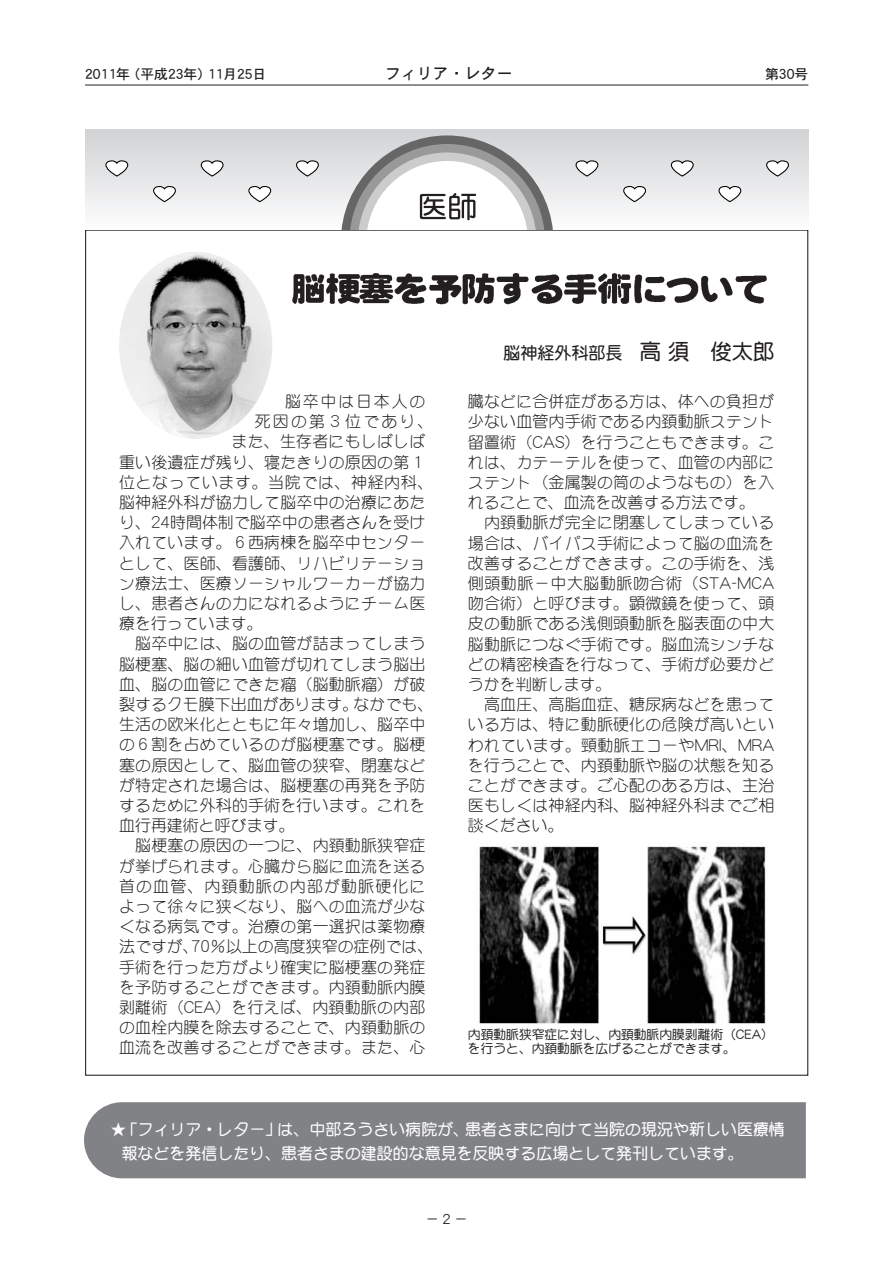
<style>
.page{position:relative;width:893px;height:1263px;background:#fff}
.page>*{position:absolute;margin:0;border:0;box-sizing:border-box;transform-origin:0 0}
.t1{font:16.95px "DF Maru Gothic Bd MP RKSJ H";color:#231f20}
.t2{font:15.9px "DF Maru Gothic Lt MP RKSJ H";letter-spacing:.01em;color:#231f20}
.t3{font:15.9px/23.9px "DF Maru Gothic Bd MP RKSJ H";color:#fff}
.t4{font:15.9px "DF Maru Gothic Lt MP RKSJ H";letter-spacing:.035em;color:#231f20}
.t5{font:15.9px "DF Maru Gothic Lt MP RKSJ H";letter-spacing:.04em;color:#231f20}
.t6{font:15.9px "DF Maru Gothic Lt MP RKSJ H";letter-spacing:.07em;color:#231f20}
.t7{font:15.9px "DF Maru Gothic Lt MP RKSJ H";letter-spacing:.13em;color:#231f20}
.t8{font:15.9px "DFHS Gothic W5 MP RKSJ H";color:#231f20}
.t9{font:15.9px "DF Maru Gothic Lt MP RKSJ H";letter-spacing:.115em;color:#231f20}
.t10{font:13.8px "DFHS Gothic W5 MP RKSJ H";color:#231f20}
.t11{font:13.8px "DF Maru Gothic Md MP RKSJ H";color:#231f20}
.t12{font:12.75px/13.8px "DF Maru Gothic Md MP RKSJ H";color:#231f20}
.s1{font-size:21.3px}
</style>
<div class="page">
<div style="left:84px;top:1102px;width:721px;height:76px;background:#808285"></div>
<hr style="left:85px;top:85px;width:723px;height:1px;background:#231f20">
<div style="left:86px;top:129px;width:722px;height:101px;background:linear-gradient(to bottom,#d0d1d4,#fdfdfd)"></div>
<svg style="left:105px;top:160px;width:24px;height:17px"></svg>
<svg style="left:152px;top:185px;width:24px;height:18px"></svg>
<svg style="left:200px;top:160px;width:24px;height:17px"></svg>
<svg style="left:248px;top:185px;width:24px;height:18px"></svg>
<svg style="left:295px;top:160px;width:24px;height:17px"></svg>
<svg style="left:765px;top:160px;width:24px;height:17px"></svg>
<svg style="left:718px;top:185px;width:23px;height:18px"></svg>
<svg style="left:670px;top:160px;width:24px;height:17px"></svg>
<svg style="left:622px;top:185px;width:24px;height:18px"></svg>
<svg style="left:575px;top:160px;width:24px;height:17px"></svg>
<svg style="left:341px;top:135px;width:212px;height:95px"></svg>
<img style="left:119px;top:252px;width:153px;height:187px;border-radius:50%">
<img style="left:292px;top:273px;width:66px;height:31px">
<img style="left:358px;top:273px;width:102px;height:32px">
<img style="left:460px;top:273px;width:102px;height:32px">
<img style="left:562px;top:273px;width:102px;height:31px">
<img style="left:664px;top:275px;width:103px;height:29px">
<img style="left:479px;top:846px;width:287px;height:178px">
<p class="t10" style="left:85px;top:67px;width:183px">2011年（平成23年）11月25日</p>
<p class="t8" style="left:385px;top:65px;width:129px">フィリア・レター</p>
<p class="t10" style="left:765px;top:67px;width:45px">第30号</p>
<p class="t9" style="left:285px;top:393px;width:142px">脳卒中は日本人の</p>
<p class="t7" style="left:255px;top:414px;width:180px">死因の第３位であり、</p>
<p class="t2" style="left:231px;top:434px;width:195px">また、生存者にもしばしば</p>
<p class="t2" style="left:119px;top:454px;width:308px">重い後遺症が残り、寝たきりの原因の第１</p>
<p class="t5" style="left:119px;top:474px;width:316px">位となっています。当院では、神経内科、</p>
<p class="t2" style="left:119px;top:494px;width:308px">脳神経外科が協力して脳卒中の治療にあた</p>
<p class="t2" style="left:119px;top:515px;width:308px">り、24時間体制で脳卒中の患者さんを受け</p>
<p class="t2" style="left:119px;top:535px;width:308px">入れています。６西病棟を脳卒中センター</p>
<p class="t2" style="left:119px;top:555px;width:308px">として、医師、看護師、リハビリテーショ</p>
<p class="t2" style="left:119px;top:575px;width:308px">ン療法士、医療ソーシャルワーカーが協力</p>
<p class="t2" style="left:119px;top:595px;width:308px">し、患者さんの力になれるようにチーム医</p>
<p class="t2" style="left:119px;top:616px;width:145px">療を行っています。</p>
<p class="t2" style="left:135px;top:636px;width:292px">脳卒中には、脳の血管が詰まってしまう</p>
<p class="t2" style="left:119px;top:656px;width:308px">脳梗塞、脳の細い血管が切れてしまう脳出</p>
<p class="t2" style="left:119px;top:676px;width:308px">血、脳の血管にできた瘤（脳動脈瘤）が破</p>
<p class="t2" style="left:119px;top:696px;width:316px">裂するクモ膜下出血があります。なかでも、</p>
<p class="t2" style="left:119px;top:717px;width:308px">生活の欧米化とともに年々増加し、脳卒中</p>
<p class="t2" style="left:119px;top:737px;width:308px">の６割を占めているのが脳梗塞です。脳梗</p>
<p class="t2" style="left:119px;top:757px;width:308px">塞の原因として、脳血管の狭窄、閉塞など</p>
<p class="t2" style="left:119px;top:777px;width:308px">が特定された場合は、脳梗塞の再発を予防</p>
<p class="t2" style="left:119px;top:797px;width:308px">するために外科的手術を行います。これを</p>
<p class="t2" style="left:119px;top:818px;width:177px">血行再建術と呼びます。</p>
<p class="t2" style="left:135px;top:838px;width:292px">脳梗塞の原因の一つに、内頚動脈狭窄症</p>
<p class="t2" style="left:119px;top:858px;width:308px">が挙げられます。心臓から脳に血流を送る</p>
<p class="t6" style="left:119px;top:878px;width:308px">首の血管、内頚動脈の内部が動脈硬化に</p>
<p class="t2" style="left:119px;top:898px;width:308px">よって徐々に狭くなり、脳への血流が少な</p>
<p class="t2" style="left:119px;top:919px;width:308px">くなる病気です。治療の第一選択は薬物療</p>
<p class="t2" style="left:119px;top:939px;width:316px">法ですが、70％以上の高度狭窄の症例では、</p>
<p class="t2" style="left:119px;top:959px;width:308px">手術を行った方がより確実に脳梗塞の発症</p>
<p class="t2" style="left:119px;top:979px;width:308px">を予防することができます。内頚動脈内膜</p>
<p class="t2" style="left:119px;top:999px;width:308px">剥離術（CEA）を行えば、内頚動脈の内部</p>
<p class="t2" style="left:119px;top:1020px;width:308px">の血栓内膜を除去することで、内頚動脈の</p>
<p class="t2" style="left:119px;top:1040px;width:308px">血流を改善することができます。また、心</p>
<p class="t1" style="left:503px;top:344px;width:272px">脳神経外科部長　<span class="s1">高須　俊太郎</span></p>
<p class="t2" style="left:468px;top:394px;width:308px">臓などに合併症がある方は、体への負担が</p>
<p class="t2" style="left:468px;top:414px;width:308px">少ない血管内手術である内頚動脈ステント</p>
<p class="t2" style="left:468px;top:434px;width:308px">留置術（CAS）を行うこともできます。こ</p>
<p class="t2" style="left:468px;top:454px;width:308px">れは、カテーテルを使って、血管の内部に</p>
<p class="t2" style="left:468px;top:474px;width:308px">ステント（金属製の筒のようなもの）を入</p>
<p class="t2" style="left:468px;top:495px;width:289px">れることで、血流を改善する方法です。</p>
<p class="t2" style="left:484px;top:515px;width:292px">内頚動脈が完全に閉塞してしまっている</p>
<p class="t2" style="left:468px;top:535px;width:308px">場合は、バイパス手術によって脳の血流を</p>
<p class="t2" style="left:468px;top:555px;width:308px">改善することができます。この手術を、浅</p>
<p class="t4" style="left:468px;top:575px;width:308px">側頭動脈−中大脳動脈吻合術（STA-MCA</p>
<p class="t2" style="left:468px;top:596px;width:308px">吻合術）と呼びます。顕微鏡を使って、頭</p>
<p class="t2" style="left:468px;top:616px;width:308px">皮の動脈である浅側頭動脈を脳表面の中大</p>
<p class="t2" style="left:468px;top:636px;width:308px">脳動脈につなぐ手術です。脳血流シンチな</p>
<p class="t2" style="left:468px;top:656px;width:308px">どの精密検査を行なって、手術が必要かど</p>
<p class="t2" style="left:468px;top:676px;width:145px">うかを判断します。</p>
<p class="t2" style="left:484px;top:697px;width:292px">高血圧、高脂血症、糖尿病などを患って</p>
<p class="t2" style="left:468px;top:717px;width:308px">いる方は、特に動脈硬化の危険が高いとい</p>
<p class="t2" style="left:468px;top:737px;width:308px">われています。頸動脈エコーやMRI、MRA</p>
<p class="t2" style="left:468px;top:757px;width:308px">を行うことで、内頚動脈や脳の状態を知る</p>
<p class="t2" style="left:468px;top:777px;width:308px">ことができます。ご心配のある方は、主治</p>
<p class="t2" style="left:468px;top:798px;width:308px">医もしくは神経内科、脳神経外科までご相</p>
<p class="t2" style="left:468px;top:818px;width:97px">談ください。</p>
<p class="t12" style="left:468px;top:1028px;width:307px">内頚動脈狭窄症に対し、内頚動脈内膜剥離術（CEA）を行うと、内頚動脈を広げることができます。</p>
<p class="t3" style="left:122px;top:1118px;width:664px;text-indent:-11px">★「フィリア・レター」は、中部ろうさい病院が、患者さまに向けて当院の現況や新しい医療情報などを発信したり、患者さまの建設的な意見を反映する広場として発刊しています。</p>
<p class="t11" style="left:425px;top:1212px;width:44px">−2−</p>
</div>
